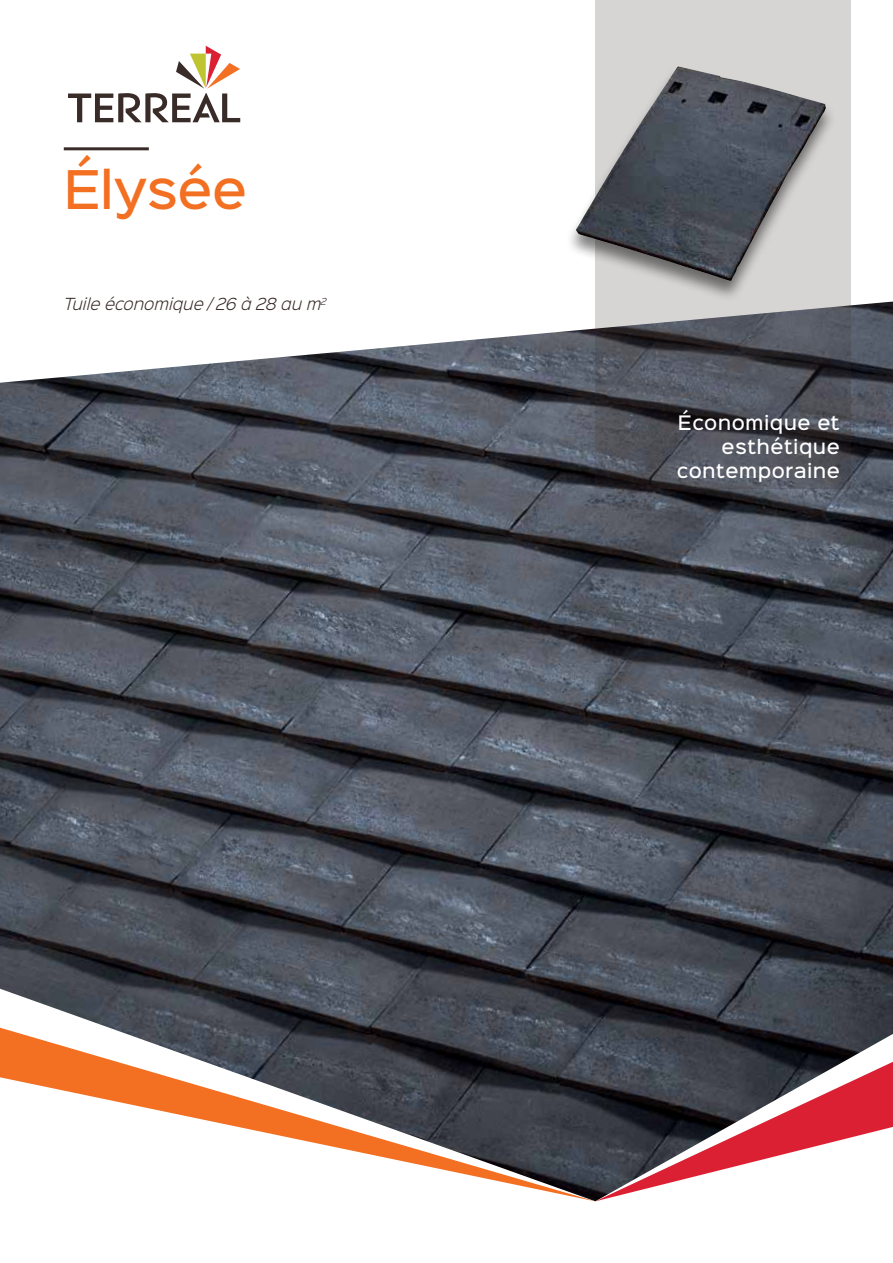
<style>
.page{position:relative;width:893px;height:1263px;background:#fff}
.page>*{position:absolute;margin:0;border:0;box-sizing:border-box;transform-origin:0 0}
.t1{font:500 48px "Sinkin Sans 500";letter-spacing:-.015em;color:#f36f21}
.t2{font:500 18px/24px "Sinkin Sans 500";letter-spacing:.02em;color:#fff;text-align:right}
.t3{font:italic 300 15px "Sinkin Sans 300";color:#382b28}
</style>
<div class="page">
<img style="left:0;top:302px;width:893px;height:760px">
<svg style="left:0;top:1028px;width:595px;height:173px"></svg>
<svg style="left:595px;top:1062px;width:298px;height:139px"></svg>
<svg style="left:68px;top:46px;width:172px;height:76px"></svg>
<hr style="left:64px;top:147px;width:85px;height:3px;background:#382b28">
<svg style="left:595px;top:0;width:255px;height:489px;background:#7b7b80"></svg>
<div style="left:565px;top:66px;width:272px;height:236px;background:#000;opacity:.5"></div>
<img style="left:576px;top:66px;width:250px;height:215px">
<h1 class="t1" style="left:64px;top:148px;width:185px">élysée</h1>
<p class="t3" style="left:64px;top:292px;width:264px">Tuile économique / 26 à 28 au m<sup>2</sup></p>
<p class="t2" style="left:677px;top:410px;width:164px">économique et esthétique contemporaine</p>
</div>
